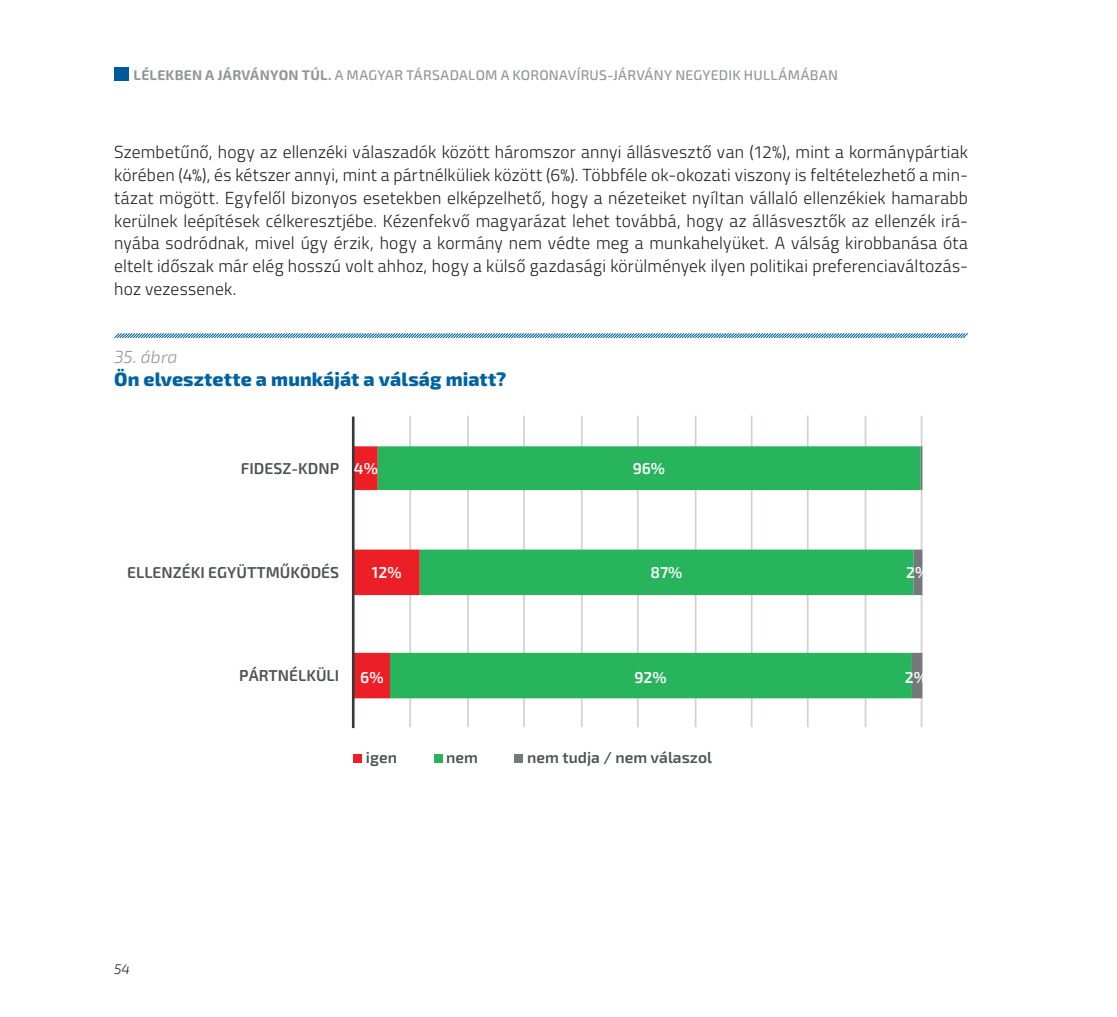
<style>
.page{position:relative;width:1117px;height:1017px;background:#fff}
.page>*{position:absolute;margin:0;border:0;box-sizing:border-box;transform-origin:0 0}
.ÁBRA_és_TÁBLAcímek{font:800 19.25px "Exo 2";letter-spacing:.005em;color:#0163a2}
.FŐSZÖVEG{font:300 17.5px/22.8px "Titillium Web";letter-spacing:.01em;color:#231f20;text-align:justify}
.t1{font:italic 300 17.5px "Exo 2";letter-spacing:-.005em;color:#939598}
.t2{font:600 15.75px "Exo 2";color:#4e5253}
.t3{font:600 15.75px "Exo 2";color:#fff}
.t4{font:500 14px "Exo 2";letter-spacing:.015em;color:#939598}
.t5{font:italic 300 14px "Exo 2";color:#231f20}
.s1{font-weight:700}
</style>
<div class="page">
<div style="left:114px;top:67px;width:14px;height:14px;background:#00599b"></div>
<svg style="left:114px;top:333px;width:854px;height:6px"></svg>
<hr style="left:409px;top:416px;width:2px;height:311px;background:#d1d2d2">
<hr style="left:467px;top:416px;width:1px;height:311px;background:#d1d2d2">
<hr style="left:523px;top:416px;width:1px;height:311px;background:#d1d2d2">
<hr style="left:580px;top:416px;width:2px;height:311px;background:#d1d2d2">
<hr style="left:636px;top:416px;width:2px;height:311px;background:#d1d2d2">
<hr style="left:694px;top:416px;width:2px;height:311px;background:#d1d2d2">
<hr style="left:750px;top:416px;width:2px;height:311px;background:#d1d2d2">
<hr style="left:806px;top:416px;width:2px;height:311px;background:#d1d2d2">
<hr style="left:864px;top:416px;width:2px;height:311px;background:#d1d2d2">
<hr style="left:920px;top:416px;width:2px;height:311px;background:#d1d2d2">
<svg style="left:354px;top:446px;width:23px;height:252px"></svg>
<svg style="left:377px;top:446px;width:534px;height:252px;fill:#28b35d"></svg>
<svg style="left:911px;top:446px;width:11px;height:252px"></svg>
<hr style="left:352px;top:417px;width:2px;height:311px;background:#36393c">
<div style="left:353px;top:754px;width:9px;height:9px;background:#eb1f25"></div>
<div style="left:433px;top:754px;width:9px;height:9px;background:#28b35d"></div>
<div style="left:514px;top:754px;width:9px;height:9px;background:#75797b"></div>
<p class="t4" style="left:134px;top:65px;width:706px"><span class="s1">LÉLEKBEN A JÁRVÁNYON TÚL.</span> A MAGYAR TÁRSADALOM A KORONAVÍRUS-JÁRVÁNY NEGYEDIK HULLÁMÁBAN</p>
<p class="FŐSZÖVEG" style="left:114px;top:140px;width:855px">Szembetűnő, hogy az ellenzéki válaszadók között háromszor annyi állásvesztő van (12%), mint a kormánypártiak körében (4%), és kétszer annyi, mint a pártnélküliek között (6%). Többféle ok-okozati viszony is feltételezhető a min&shy;tázat mögött. Egyfelől bizonyos esetekben elképzelhető, hogy a nézeteiket nyíltan vállaló ellenzékiek hamarabb kerülnek leépítések célkeresztjébe. Kézenfekvő magyarázat lehet továbbá, hogy az állásvesztők az ellenzék irá&shy;nyába sodródnak, mivel úgy érzik, hogy a kormány nem védte meg a munkahelyüket. A válság kirobbanása óta eltelt időszak már elég hosszú volt ahhoz, hogy a külső gazdasági körülmények ilyen politikai preferenciaváltozás&shy;hoz vezessenek.</p>
<p class="t1" style="left:114px;top:345px;width:65px">35. ábra</p>
<p class="ÁBRA_és_TÁBLAcímek" style="left:114px;top:364px;width:393px">Ön elvesztette a munkáját a válság miatt?</p>
<p class="t2" style="left:241px;top:457px;width:100px">FIDESZ-KDNP</p>
<p class="t3" style="left:354px;top:457px;width:26px">4%</p>
<p class="t3" style="left:632px;top:457px;width:34px">96%</p>
<p class="t2" style="left:127px;top:561px;width:213px">ELLENZÉKI EGYÜTTMŰKÖDÉS</p>
<p class="t3" style="left:372px;top:561px;width:31px">12%</p>
<p class="t3" style="left:650px;top:561px;width:33px">87%</p>
<p class="t2" style="left:239px;top:664px;width:101px">PÁRTNÉLKÜLI</p>
<p class="t3" style="left:360px;top:666px;width:25px">6%</p>
<p class="t3" style="left:634px;top:666px;width:34px">92%</p>
<p class="t5" style="left:114px;top:960px;width:17px">54</p>
<p class="t2" style="left:366px;top:746px;width:33px">igen</p>
<p class="t2" style="left:446px;top:746px;width:33px">nem</p>
<p class="t2" style="left:527px;top:746px;width:186px">nem tudja / nem válaszol</p>
<p class="t3" style="left:905px;top:561px;width:25px">2%</p>
<p class="t3" style="left:904px;top:666px;width:25px">2%</p>
</div>
